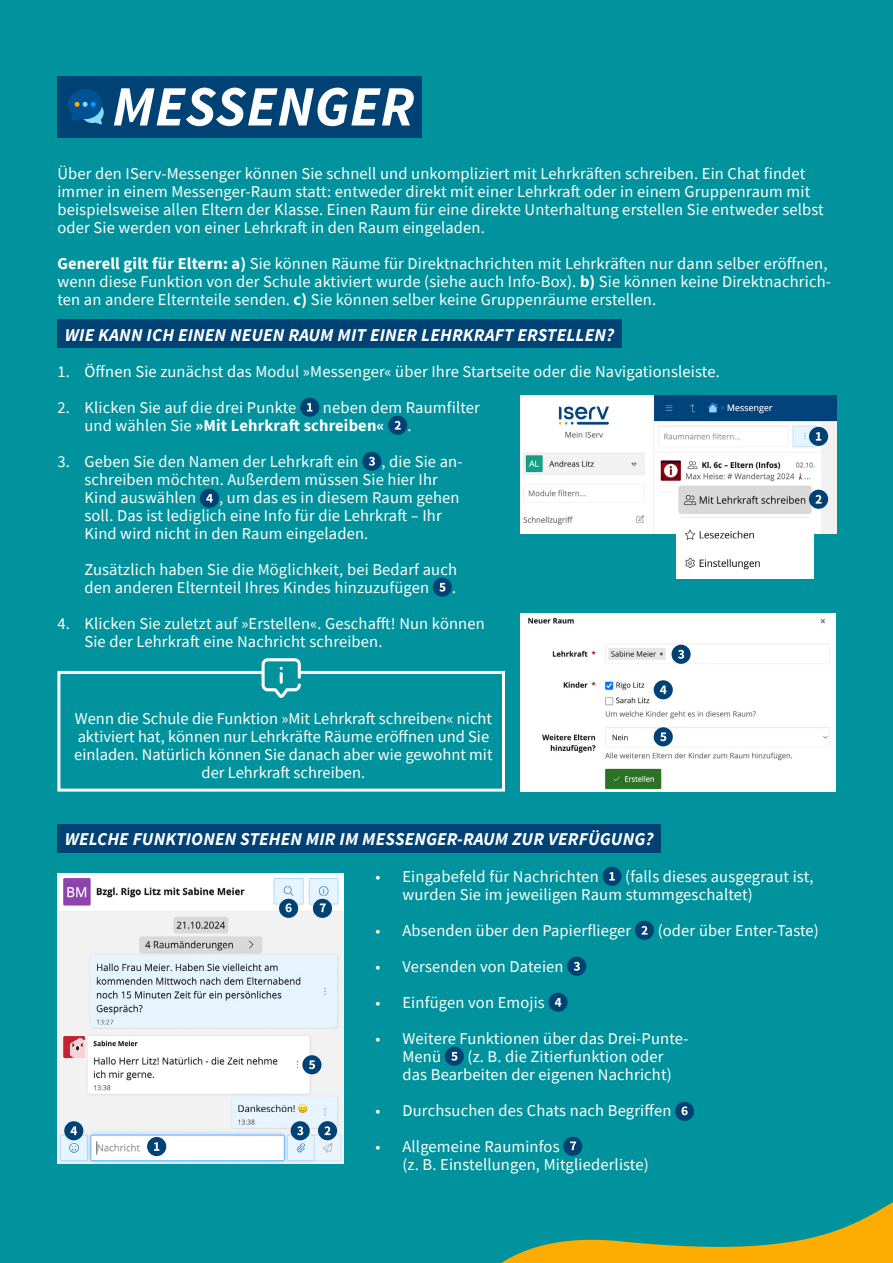
<style>
.page{position:relative;width:893px;height:1263px;background:#00939e}
.page>*{position:absolute;margin:0;border:0;box-sizing:border-box;transform-origin:0 0}
.t1{font:italic 700 57px "Source Sans Pro";letter-spacing:.01em;color:#fff}
.t2{font:italic 700 18px "Source Sans Pro";letter-spacing:.01em;color:#fff}
.t3{font:16.5px/18px "Source Sans Pro";letter-spacing:.01em;color:#fff}
.s1{font-weight:700}
</style>
<div class="page">
<svg style="left:501px;top:1202px;width:392px;height:61px"></svg>
<div style="left:602px;top:867px;width:20px;height:19px;background:#004274;border-radius:50%"></div>
<svg style="left:609px;top:872px;width:6px;height:8px"></svg>
<div style="left:635px;top:921px;width:19px;height:19px;background:#004274;border-radius:50%"></div>
<svg style="left:641px;top:926px;width:7px;height:9px"></svg>
<div style="left:567px;top:957px;width:19px;height:19px;background:#004274;border-radius:50%"></div>
<svg style="left:574px;top:962px;width:6px;height:9px"></svg>
<div style="left:548px;top:993px;width:20px;height:19px;background:#004274;border-radius:50%"></div>
<svg style="left:555px;top:998px;width:6px;height:8px"></svg>
<div style="left:445px;top:1047px;width:19px;height:19px;background:#004274;border-radius:50%"></div>
<svg style="left:451px;top:1052px;width:6px;height:9px"></svg>
<div style="left:675px;top:1102px;width:19px;height:19px;background:#004274;border-radius:50%"></div>
<svg style="left:681px;top:1106px;width:7px;height:9px"></svg>
<div style="left:563px;top:1137px;width:19px;height:19px;background:#004274;border-radius:50%"></div>
<svg style="left:570px;top:1141px;width:6px;height:9px"></svg>
<img style="left:57px;top:873px;width:286px;height:290px">
<div style="left:147px;top:1137px;width:19px;height:19px;background:#004274;border-radius:50%"></div>
<svg style="left:154px;top:1142px;width:5px;height:9px"></svg>
<div style="left:318px;top:1121px;width:19px;height:19px;background:#004274;border-radius:50%"></div>
<svg style="left:324px;top:1126px;width:7px;height:9px"></svg>
<div style="left:291px;top:1121px;width:19px;height:19px;background:#004274;border-radius:50%"></div>
<svg style="left:297px;top:1126px;width:6px;height:9px"></svg>
<div style="left:64px;top:1121px;width:19px;height:19px;background:#004274;border-radius:50%"></div>
<svg style="left:71px;top:1126px;width:6px;height:9px"></svg>
<div style="left:302px;top:1055px;width:19px;height:19px;background:#004274;border-radius:50%"></div>
<svg style="left:309px;top:1060px;width:6px;height:9px"></svg>
<div style="left:279px;top:899px;width:19px;height:19px;background:#004274;border-radius:50%"></div>
<svg style="left:286px;top:903px;width:6px;height:9px"></svg>
<div style="left:313px;top:899px;width:19px;height:19px;background:#004274;border-radius:50%"></div>
<svg style="left:320px;top:903px;width:6px;height:9px"></svg>
<div style="left:57px;top:824px;width:604px;height:29px;background:#004274"></div>
<img style="left:520px;top:613px;width:316px;height:178px">
<div style="left:671px;top:645px;width:20px;height:19px;background:#004274;border-radius:50%"></div>
<svg style="left:678px;top:650px;width:6px;height:9px"></svg>
<div style="left:654px;top:680px;width:19px;height:19px;background:#004274;border-radius:50%"></div>
<svg style="left:660px;top:685px;width:6px;height:9px"></svg>
<div style="left:654px;top:727px;width:19px;height:19px;background:#004274;border-radius:50%"></div>
<svg style="left:660px;top:732px;width:6px;height:9px"></svg>
<img style="left:520px;top:396px;width:316px;height:137px">
<img style="left:676px;top:483px;width:138px;height:95px">
<div style="left:809px;top:490px;width:19px;height:19px;background:#004274;border-radius:50%"></div>
<svg style="left:815px;top:495px;width:7px;height:9px"></svg>
<div style="left:809px;top:427px;width:19px;height:19px;background:#004274;border-radius:50%"></div>
<svg style="left:816px;top:432px;width:5px;height:9px"></svg>
<div style="left:300px;top:398px;width:19px;height:19px;background:#004274;border-radius:50%"></div>
<svg style="left:307px;top:403px;width:5px;height:8px"></svg>
<div style="left:388px;top:416px;width:19px;height:19px;background:#004274;border-radius:50%"></div>
<svg style="left:395px;top:421px;width:6px;height:9px"></svg>
<div style="left:362px;top:452px;width:19px;height:19px;background:#004274;border-radius:50%"></div>
<svg style="left:369px;top:457px;width:6px;height:9px"></svg>
<div style="left:200px;top:489px;width:19px;height:19px;background:#004274;border-radius:50%"></div>
<svg style="left:206px;top:494px;width:7px;height:9px"></svg>
<div style="left:433px;top:578px;width:19px;height:19px;background:#004274;border-radius:50%"></div>
<svg style="left:439px;top:583px;width:6px;height:9px"></svg>
<div style="left:57px;top:320px;width:565px;height:28px;background:#004274"></div>
<div style="left:57px;top:671px;width:448px;height:121px;border:3px solid #fff"></div>
<svg style="left:262px;top:658px;width:39px;height:40px"></svg>
<div style="left:57px;top:77px;width:365px;height:61px;background:#004274"></div>
<svg style="left:68px;top:89px;width:36px;height:35px"></svg>
<h1 class="t1" style="left:112px;top:69px;width:304px">MESSENGER</h1>
<p class="t3" style="left:57px;top:164px;width:768px">Über den IServ-Messenger können Sie schnell und unkompliziert mit Lehrkräften schreiben. Ein Chat findet immer in einem Messenger-Raum statt: entweder direkt mit einer Lehrkraft oder in einem Gruppenraum mit beispielsweise allen Eltern der Klasse. Einen Raum für eine direkte Unterhaltung erstellen Sie entweder selbst oder Sie werden von einer Lehrkraft in den Raum eingeladen.</p>
<p class="t3" style="left:57px;top:254px;width:775px"><span class="s1">Generell gilt für Eltern: a)</span> Sie können Räume für Direktnachrichten mit Lehrkräften nur dann selber eröffnen, wenn diese Funktion von der Schule aktiviert wurde (siehe auch Info-Box). <span class="s1">b)</span> Sie können keine Direktnachrich&shy;ten an andere Elternteile senden. <span class="s1">c)</span> Sie können selber keine Gruppenräume erstellen.</p>
<p class="t2" style="left:65px;top:323px;width:551px">WIE KANN ICH EINEN NEUEN RAUM MIT EINER LEHRKRAFT ERSTELLEN?</p>
<p class="t3" style="left:57px;top:362px;width:664px">1. Öffnen Sie zunächst das Modul »Messenger« über Ihre Startseite oder die Navigationsleiste.</p>
<p class="t3" style="left:57px;top:398px;width:241px">2. Klicken Sie auf die drei Punkte</p>
<p class="t3" style="left:84px;top:398px;width:397px;text-indent:238px">neben dem Raumfilter und wählen Sie <span class="s1">»Mit Lehrkraft schreiben«</span></p>
<p class="t3" style="left:407px;top:416px;width:6px">.</p>
<p class="t3" style="left:57px;top:452px;width:303px">3. Geben Sie den Namen der Lehrkraft ein</p>
<p class="t3" style="left:84px;top:452px;width:380px;text-indent:297px">, die Sie an&shy;schreiben möchten. Außerdem müssen Sie hier Ihr<br>Kind auswählen</p>
<p class="t3" style="left:84px;top:488px;width:377px;text-indent:135px">, um das es in diesem Raum gehen soll. Das ist lediglich eine Info für die Lehrkraft – Ihr<br>Kind wird nicht in den Raum eingeladen.</p>
<p class="t3" style="left:84px;top:560px;width:374px">Zusätzlich haben Sie die Möglichkeit, bei Bedarf auch den anderen Elternteil Ihres Kindes hinzuzufügen</p>
<p class="t3" style="left:452px;top:578px;width:6px">.</p>
<p class="t3" style="left:84px;top:614px;width:402px;text-indent:-27px">4. Klicken Sie zuletzt auf »Erstellen«. Geschafft! Nun können<br>Sie der Lehrkraft eine Nachricht schreiben.</p>
<p class="t3" style="left:74px;top:709px;width:420px;text-align:center">Wenn die Schule die Funktion »Mit Lehrkraft schreiben« nicht aktiviert hat, können nur Lehrkräfte Räume eröffnen und Sie einladen. Natürlich können Sie danach aber wie gewohnt mit der Lehrkraft schreiben.</p>
<p class="t2" style="left:65px;top:828px;width:590px">WELCHE FUNKTIONEN STEHEN MIR IM MESSENGER-RAUM ZUR VERFÜGUNG?</p>
<p class="t3" style="left:402px;top:867px;width:413px;text-indent:223px">(falls dieses ausgegraut ist, wurden Sie im jeweiligen Raum stummgeschaltet)</p>
<p class="t3" style="left:375px;top:921px;width:257px">• Absenden über den Papierflieger</p>
<p class="t3" style="left:658px;top:921px;width:163px">(oder über Enter-Taste)</p>
<p class="t3" style="left:375px;top:957px;width:190px">• Versenden von Dateien</p>
<p class="t3" style="left:375px;top:993px;width:171px">• Einfügen von Emojis</p>
<p class="t3" style="left:402px;top:1029px;width:288px;text-indent:-27px">• Weitere Funktionen über das Drei-Punte-<br>Menü</p>
<p class="t3" style="left:375px;top:867px;width:225px">• Eingabefeld für Nachrichten</p>
<p class="t3" style="left:402px;top:1047px;width:271px;text-indent:65px">(z. B. die Zitierfunktion oder das Bearbeiten der eigenen Nachricht)</p>
<p class="t3" style="left:375px;top:1101px;width:297px">• Durchsuchen des Chats nach Begriffen</p>
<p class="t3" style="left:402px;top:1137px;width:248px;text-indent:-27px">• Allgemeine Rauminfos<br>(z. B. Einstellungen, Mitgliederliste)</p>
</div>
